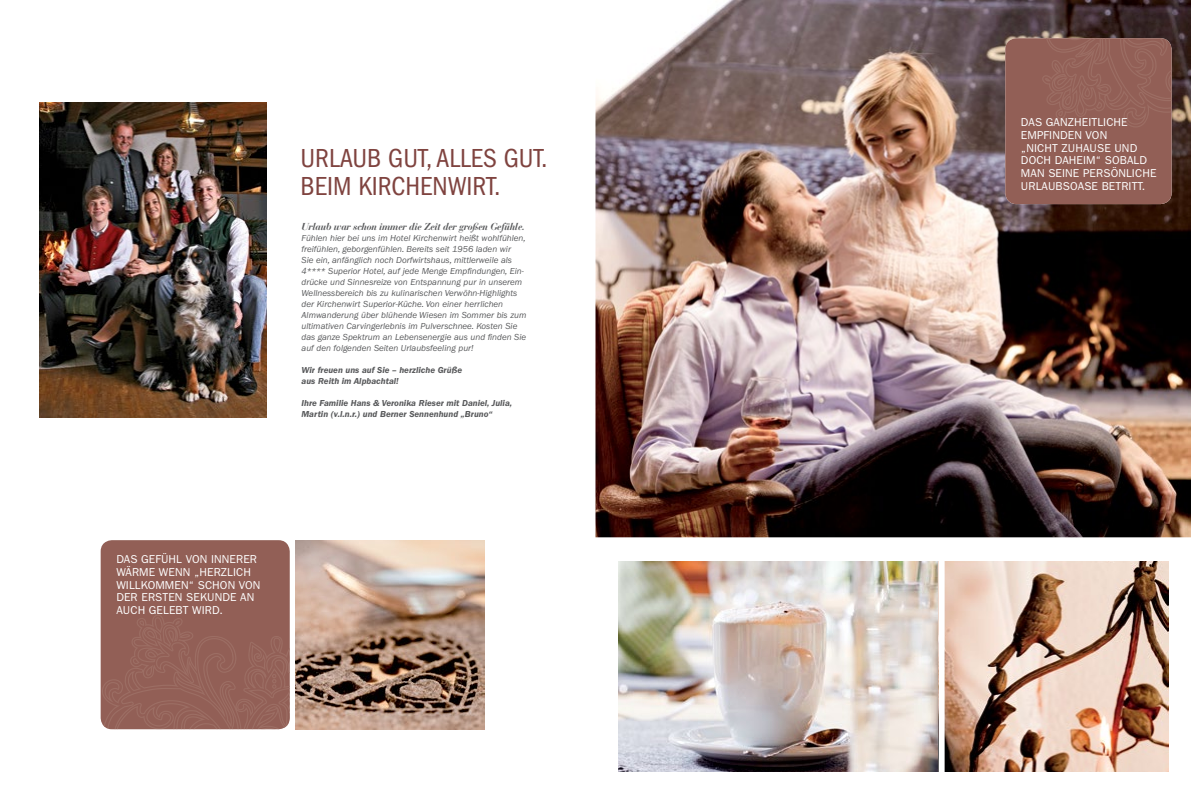
<style>
.page{position:relative;width:1191px;height:794px;background:#fff}
.page>*{position:absolute;margin:0;border:0;box-sizing:border-box;transform-origin:0 0}
.t1{font:condensed 27px/28px "ITC Franklin Gothic Std";color:#7f433f}
.t2{font:11.5px/12.6px "ITC Franklin Gothic Std";letter-spacing:.01em;color:#fff}
.t3{font:italic 700 10px "Bauer Bodoni";letter-spacing:-.03em;color:#58595b}
.t4{font:italic 9px/11px "ITC Franklin Gothic Std";color:#58595b}
.t5{font:italic 600 9px/11px "ITC Franklin Gothic Std";color:#58595b}
</style>
<div class="page">
<img style="left:595px;top:0;width:596px;height:537px">
<img style="left:40px;top:102px;width:227px;height:315px">
<img style="left:618px;top:561px;width:320px;height:210px">
<img style="left:944px;top:561px;width:224px;height:210px">
<div style="left:101px;top:540px;width:189px;height:189px;background:#925f56;border-radius:11px"></div>
<svg style="left:101px;top:614px;width:189px;height:115px"></svg>
<img style="left:295px;top:540px;width:189px;height:189px">
<div style="left:1005px;top:38px;width:166px;height:166px;background:#925f56;border-radius:11px"></div>
<svg style="left:1042px;top:38px;width:129px;height:89px"></svg>
<h1 class="t1" style="left:300px;top:145px;width:249px">URLAUB GUT, ALLES GUT.<br>BEIM KIRCHENWIRT.</h1>
<p class="t3" style="left:301px;top:220px;width:225px">Urlaub war schon immer die Zeit der großen Gefühle.</p>
<p class="t4" style="left:301px;top:233px;width:226px">Fühlen hier bei uns im Hotel Kirchenwirt heißt wohlfühlen, freifühlen, geborgenfühlen. Bereits seit 1956 laden wir<br>Sie ein, anfänglich noch Dorfwirtshaus, mittlerweile als 4**** Superior Hotel, auf jede Menge Empfindungen, Ein&shy;drücke und Sinnesreize von Entspannung pur in unserem Wellnessbereich bis zu kulinarischen Verwöhn-Highlights der Kirchenwirt Superior-Küche. Von einer herrlichen Almwanderung über blühende Wiesen im Sommer bis zum ultimativen Carvingerlebnis im Pulverschnee. Kosten Sie das ganze Spektrum an Lebensenergie aus und finden Sie auf den folgenden Seiten Urlaubsfeeling pur!</p>
<p class="t5" style="left:301px;top:365px;width:162px">Wir freuen uns auf Sie – herzliche Grüße aus Reith im Alpbachtal!</p>
<p class="t5" style="left:301px;top:398px;width:212px">Ihre Familie Hans &amp; Veronika Rieser mit Daniel, Julia,<br>Martin (v.l.n.r.) und Berner Sennenhund „Bruno“</p>
<p class="t2" style="left:116px;top:553px;width:146px">DAS GEFÜHL VON INNERER<br>WÄRME WENN „HERZLICH<br>WILLKOMMEN“ SCHON VON<br>DER ERSTEN SEKUNDE AN<br>AUCH GELEBT WIRD.</p>
<p class="t2" style="left:1021px;top:116px;width:137px">DAS GANZHEITLICHE<br>EMPFINDEN VON<br>„NICHT ZUHAUSE UND<br>DOCH DAHEIM“ SOBALD<br>MAN SEINE PERSÖNLICHE<br>URLAUBSOASE BETRITT.</p>
</div>
